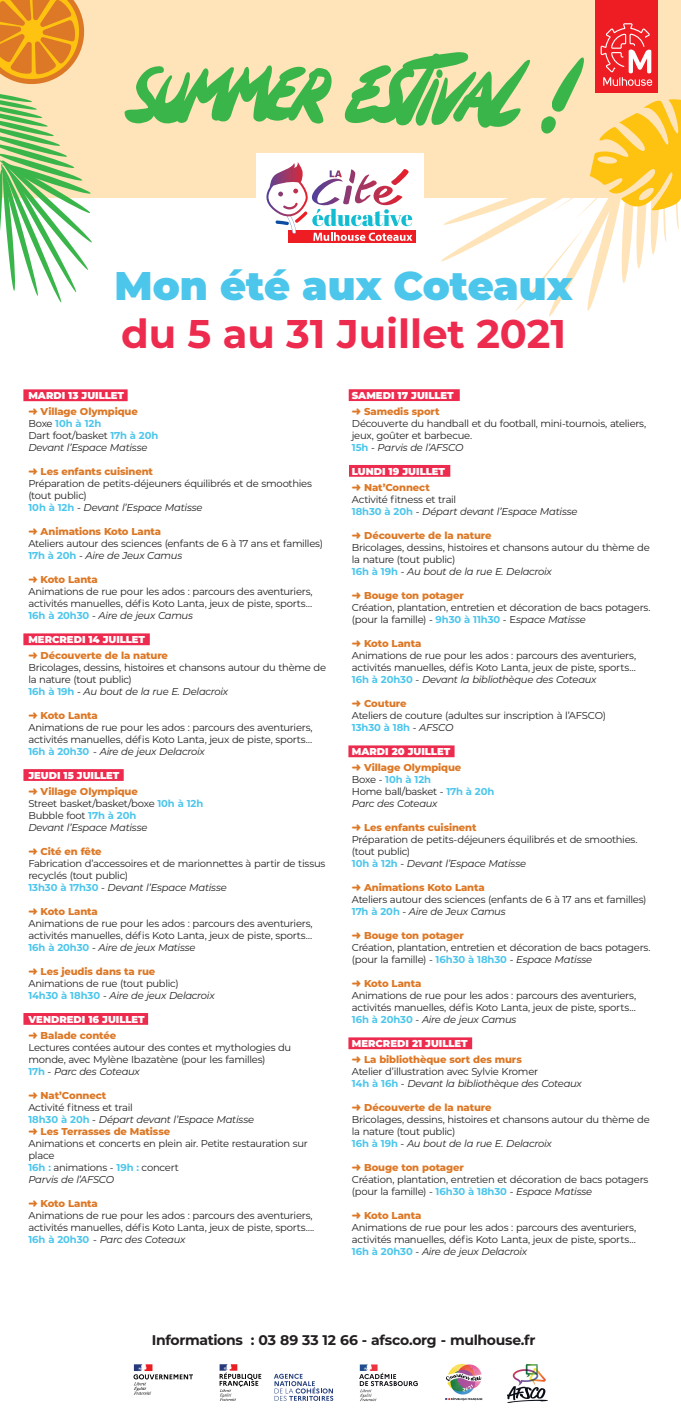
<style>
.page{position:relative;width:681px;height:1418px;background:#fff}
.page>*{position:absolute;margin:0;border:0;box-sizing:border-box;transform-origin:0 0}
.t1{font:700 40px "Montserrat";color:#ed2b4e}
.t2{font:900 40px "Montserrat";color:#4dc6eb}
.t3{font:700 14px "Montserrat";letter-spacing:-.025em;color:#231f20}
.t4{font:10px/12px "Montserrat";letter-spacing:-.025em;color:#231f20}
.t5{font:800 10px/16px "Montserrat";letter-spacing:-.01em;color:#dd7826}
.t6{font:italic 10px/12px "Montserrat";letter-spacing:-.025em;color:#231f20}
.t7{font:900 10px/16px "Montserrat";color:#fff}
.s1{font-weight:900;color:#fff}
.s2{font-style:normal}
.s3{font-weight:700;font-style:normal;color:#4dc6eb}
.s4{color:#dd7826}
.s5{font-weight:800;color:#dd7826}
.s6{font-weight:700;color:#4dc6eb}
.s7{font-style:italic}
</style>
<div class="page">
<div style="left:23px;top:633px;width:127px;height:12px;background:#ed2b4e"></div>
<div style="left:23px;top:389px;width:105px;height:12px;background:#ed2b4e"></div>
<div style="left:23px;top:769px;width:101px;height:12px;background:#ed2b4e"></div>
<div style="left:23px;top:1013px;width:125px;height:11px;background:#ed2b4e"></div>
<div style="left:348px;top:389px;width:111px;height:12px;background:#ed2b4e"></div>
<div style="left:349px;top:465px;width:101px;height:12px;background:#ed2b4e"></div>
<div style="left:348px;top:745px;width:106px;height:12px;background:#ed2b4e"></div>
<div style="left:348px;top:1037px;width:124px;height:12px;background:#ed2b4e"></div>
<svg style="left:359px;top:1364px;width:58px;height:36px"></svg>
<svg style="left:274px;top:1373px;width:59px;height:27px"></svg>
<svg style="left:219px;top:1364px;width:42px;height:36px"></svg>
<svg style="left:133px;top:1364px;width:60px;height:30px"></svg>
<img style="left:445px;top:1363px;width:38px;height:38px">
<img style="left:507px;top:1364px;width:40px;height:38px">
<div style="left:0;top:0;width:680px;height:197px;background:#fee4b8"></div>
<svg style="left:0;top:0;width:92px;height:303px"></svg>
<div style="left:595px;top:0;width:62px;height:93px;background:#ee1d23"></div>
<svg style="left:124px;top:23px;width:556px;height:294px"></svg>
<h1 class="t2" style="left:114px;top:256px;width:459px">Mon été aux Coteaux</h1>
<h1 class="t1" style="left:121px;top:305px;width:446px">du 5 au 31 Juillet 2021</h1>
<p class="t5" style="left:28px;top:387px;width:111px"><span class="s1">MARDI 13 JUILLET<br></span>➜ Village Olympique</p>
<p class="t6" style="left:28px;top:417px;width:131px"><span class="s2">Boxe</span> <span class="s3">10h à 12h<br></span><span class="s2">Dart foot/basket</span> <span class="s3">17h à 20h<br></span>Devant l’Espace Matisse</p>
<p class="t4" style="left:28px;top:465px;width:285px"><span class="s4">➜</span> <span class="s5">Les enfants cuisinent<br></span>Préparation de petits-déjeuners équilibrés et de smoothies (tout public)<br><span class="s6">10h à 12h</span> - <span class="s7">Devant l’Espace Matisse</span></p>
<p class="t4" style="left:28px;top:525px;width:296px"><span class="s4">➜</span> <span class="s5">Animations Koto Lanta<br></span>Ateliers autour des sciences (enfants de 6 à 17 ans et familles)<br><span class="s6">17h à 20h</span> - <span class="s7">Aire de Jeux Camus</span></p>
<p class="t4" style="left:28px;top:573px;width:286px"><span class="s4">➜</span> <span class="s5">Koto Lanta<br></span>Animations de rue pour les ados : parcours des aventuriers, activités manuelles, défis Koto Lanta, jeux de piste, sports… <span class="s6">16h à 20h30</span> - <span class="s7">Aire de jeux Camus</span></p>
<p class="t5" style="left:28px;top:630px;width:141px"><span class="s1">MERCREDI 14 JUILLET<br></span>➜ Découverte de la nature</p>
<p class="t4" style="left:28px;top:661px;width:299px">Bricolages, dessins, histoires et chansons autour du thème de la nature (tout public)<br><span class="s6">16h à 19h</span> - <span class="s7">Au bout de la rue E. Delacroix</span></p>
<p class="t4" style="left:28px;top:709px;width:286px"><span class="s4">➜</span> <span class="s5">Koto Lanta<br></span>Animations de rue pour les ados : parcours des aventuriers, activités manuelles, défis Koto Lanta, jeux de piste, sports… <span class="s6">16h à 20h30</span> - <span class="s7">Aire de jeux Delacroix</span></p>
<p class="t5" style="left:28px;top:766px;width:111px"><span class="s1">JEUDI 15 JUILLET<br></span>➜ Village Olympique</p>
<p class="t4" style="left:28px;top:797px;width:176px">Street basket/basket/boxe <span class="s6">10h à 12h<br></span>Bubble foot <span class="s6">17h à 20h<br></span><span class="s7">Devant l’Espace Matisse</span></p>
<p class="t4" style="left:28px;top:845px;width:298px"><span class="s4">➜</span> <span class="s5">Cité en fête<br></span>Fabrication d’accessoires et de marionnettes à partir de tissus recyclés (tout public)<br><span class="s6">13h30 à 17h30</span> - <span class="s7">Devant l’Espace Matisse</span></p>
<p class="t4" style="left:28px;top:905px;width:286px"><span class="s4">➜</span> <span class="s5">Koto Lanta<br></span>Animations de rue pour les ados : parcours des aventuriers, activités manuelles, défis Koto Lanta, jeux de piste, sports… <span class="s6">16h à 20h30</span> - <span class="s7">Aire de jeux Matisse</span></p>
<p class="t4" style="left:28px;top:965px;width:188px"><span class="s4">➜</span> <span class="s5">Les jeudis dans ta rue<br></span>Animations de rue (tout public)<br><span class="s6">14h30 à 18h30</span> - <span class="s7">Aire de jeux Delacroix</span></p>
<p class="t7" style="left:28px;top:1010px;width:118px">VENDREDI 16 JUILLET <span class="s4">➜</span> <span class="s5">Balade contée</span></p>
<p class="t4" style="left:28px;top:1041px;width:264px">Lectures contées autour des contes et mythologies du monde, avec Mylène Ibazatène (pour les familles)<br><span class="s6">17h</span> - <span class="s7">Parc des Coteaux</span></p>
<p class="t4" style="left:28px;top:1089px;width:281px"><span class="s4">➜</span> <span class="s5">Nat’Connect<br></span>Activité fitness et trail<br><span class="s6">18h30 à 20h</span> - <span class="s7">Départ devant l’Espace Matisse<br></span><span class="s4">➜</span> <span class="s5">Les Terrasses de Matisse<br></span>Animations et concerts en plein air. Petite restauration sur place<br><span class="s6">16h :</span> animations - <span class="s6">19h :</span> concert<br><span class="s7">Parvis de l’AFSCO</span></p>
<p class="t4" style="left:28px;top:1197px;width:287px"><span class="s4">➜</span> <span class="s5">Koto Lanta<br></span>Animations de rue pour les ados : parcours des aventuriers, activités manuelles, défis Koto Lanta, jeux de piste, sports….<br><span class="s6">16h à 20h30</span> - <span class="s7">Parc des Coteaux</span></p>
<p class="t7" style="left:351px;top:386px;width:103px">SAMEDI 17 JUILLET <span class="s4">➜</span> <span class="s5">Samedis sport</span></p>
<p class="t4" style="left:351px;top:417px;width:296px">Découverte du handball et du football, mini-tournois, ateliers, jeux, goûter et barbecue.<br><span class="s6">15h</span> - <span class="s7">Parvis de l’AFSCO</span></p>
<p class="t7" style="left:351px;top:462px;width:95px">LUNDI 19 JUILLET <span class="s4">➜</span> <span class="s5">Nat’Connect</span></p>
<p class="t6" style="left:351px;top:493px;width:227px"><span class="s2">Activité fitness et trail<br></span><span class="s3">18h30 à 20h</span> <span class="s2">-</span> Départ devant l’Espace Matisse</p>
<p class="t4" style="left:351px;top:529px;width:299px"><span class="s4">➜</span> <span class="s5">Découverte de la nature<br></span>Bricolages, dessins, histoires et chansons autour du thème de la nature (tout public)<br><span class="s6">16h à 19h</span> - <span class="s7">Au bout de la rue E. Delacroix</span></p>
<p class="t4" style="left:351px;top:589px;width:300px"><span class="s4">➜</span> <span class="s5">Bouge ton potager<br></span>Création, plantation, entretien et décoration de bacs potagers. (pour la famille) - <span class="s6">9h30 à 11h30</span> - E<span class="s7">space Matisse</span></p>
<p class="t4" style="left:352px;top:637px;width:286px"><span class="s4">➜</span> <span class="s5">Koto Lanta<br></span>Animations de rue pour les ados : parcours des aventuriers, activités manuelles, défis Koto Lanta, jeux de piste, sports… <span class="s6">16h à 20h30</span> - <span class="s7">Devant la bibliothèque des Coteaux</span></p>
<p class="t4" style="left:352px;top:697px;width:255px"><span class="s4">➜</span> <span class="s5">Couture<br></span>Ateliers de couture (adultes sur inscription à l’AFSCO)<br><span class="s6">13h30 à 18h</span> - <span class="s7">AFSCO</span></p>
<p class="t5" style="left:352px;top:742px;width:111px"><span class="s1">MARDI 20 JUILLET </span>➜ Village Olympique</p>
<p class="t4" style="left:352px;top:773px;width:144px">Boxe - <span class="s6">10h à 12h<br></span>Home ball/basket - <span class="s6">17h à 20h<br></span><span class="s7">Parc des Coteaux</span></p>
<p class="t4" style="left:352px;top:821px;width:287px"><span class="s4">➜</span> <span class="s5">Les enfants cuisinent<br></span>Préparation de petits-déjeuners équilibrés et de smoothies. (tout public)<br><span class="s6">10h à 12h</span> - <span class="s7">Devant l’Espace Matisse</span></p>
<p class="t4" style="left:352px;top:881px;width:296px"><span class="s4">➜</span> <span class="s5">Animations Koto Lanta<br></span>Ateliers autour des sciences (enfants de 6 à 17 ans et familles)<br><span class="s6">17h à 20h</span> - <span class="s7">Aire de Jeux Camus</span></p>
<p class="t4" style="left:352px;top:929px;width:300px"><span class="s4">➜</span> <span class="s5">Bouge ton potager<br></span>Création, plantation, entretien et décoration de bacs potagers. (pour la famille) - <span class="s6">16h30 à 18h30</span> - <span class="s7">Espace Matisse</span></p>
<p class="t4" style="left:352px;top:977px;width:286px"><span class="s4">➜</span> <span class="s5">Koto Lanta<br></span>Animations de rue pour les ados : parcours des aventuriers, activités manuelles, défis Koto Lanta, jeux de piste, sports… <span class="s6">16h à 20h30</span> - <span class="s7">Aire de jeux Camus</span></p>
<p class="t5" style="left:352px;top:1034px;width:171px"><span class="s1">MERCREDI 21 JUILLET<br></span>➜ La bibliothèque sort des murs</p>
<p class="t4" style="left:352px;top:1065px;width:231px">Atelier d’illustration avec Sylvie Kromer<br><span class="s6">14h à 16h</span> - <span class="s7">Devant la bibliothèque des Coteaux</span></p>
<p class="t4" style="left:352px;top:1101px;width:299px"><span class="s4">➜</span> <span class="s5">Découverte de la nature<br></span>Bricolages, dessins, histoires et chansons autour du thème de la nature (tout public)<br><span class="s6">16h à 19h</span> - <span class="s7">Au bout de la rue E. Delacroix</span></p>
<p class="t4" style="left:352px;top:1161px;width:298px"><span class="s4">➜</span> <span class="s5">Bouge ton potager<br></span>Création, plantation, entretien et décoration de bacs potagers (pour la famille) - <span class="s6">16h30 à 18h30</span> - <span class="s7">Espace Matisse</span></p>
<p class="t4" style="left:352px;top:1209px;width:286px"><span class="s4">➜</span> <span class="s5">Koto Lanta<br></span>Animations de rue pour les ados : parcours des aventuriers, activités manuelles, défis Koto Lanta, jeux de piste, sports… <span class="s6">16h à 20h30</span> - <span class="s7">Aire de jeux Delacroix</span></p>
<h2 class="t3" style="left:152px;top:1329px;width:385px">Informations : 03 89 33 12 66 - afsco.org - mulhouse.fr</h2>
</div>
